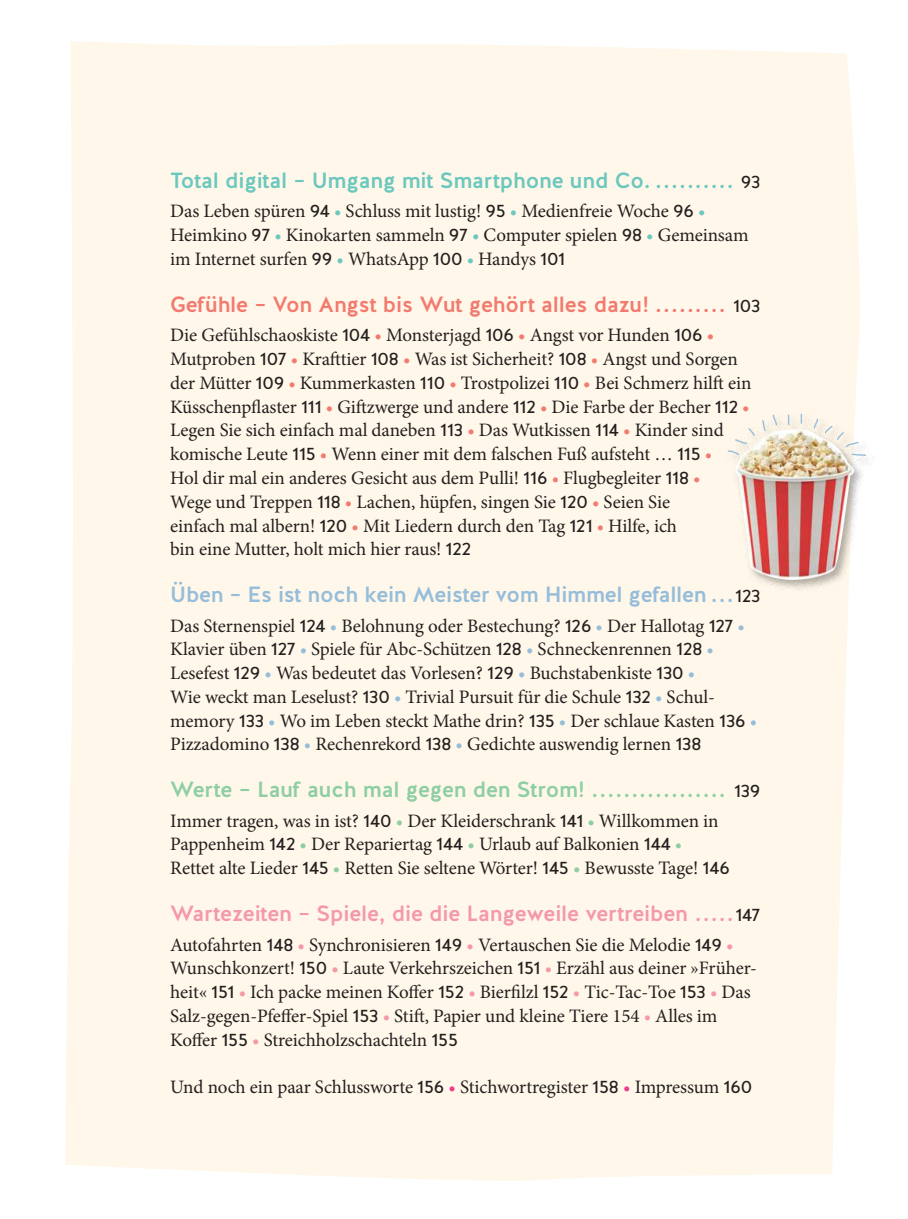
<style>
.page{position:relative;width:908px;height:1219px;background:#fff}
.page>*{position:absolute;margin:0;border:0;box-sizing:border-box;transform-origin:0 0}
.t1{font:500 22px "Halis GR";letter-spacing:-.01em;color:#f498aa}
.t2{font:500 22px "Halis GR";letter-spacing:-.01em;color:#8ecea4}
.t3{font:500 22px "Halis GR";letter-spacing:-.01em;color:#6cc8be}
.t4{font:500 22px "Halis GR";letter-spacing:-.01em;color:#f37a6f}
.t5{font:500 22px "Halis GR";letter-spacing:-.015em;color:#96bdda}
.t6{font:19px/23.8px "Minion Pro";letter-spacing:-.005em;color:#221f1f}
.s1{font-weight:400;font-size:18px;color:#221f1f}
.s2{font-family:"Halis GR";font-size:18px}
.s3{color:#6cc8be}
.s4{color:#f37a6f}
.s5{color:#96bdda}
.s6{color:#8ecea4}
.s7{color:#f498aa}
.s8{color:#ed3c8a}
</style>
<div class="page">
<div style="left:65px;top:41px;width:795px;height:1140px;background:#fff7e9"></div>
<div style="left:725px;top:411px;width:152px;height:181px;background:#221f1f;opacity:.35"></div>
<svg style="left:726px;top:414px;width:140px;height:43px"></svg>
<img style="left:733px;top:429px;width:121px;height:151px">
<p class="t3" style="left:170px;top:168px;width:591px">Total digital – Umgang mit Smartphone und Co. .......... <span class="s1">93</span></p>
<p class="t6" style="left:170px;top:200px;width:579px">Das Leben spüren <span class="s2">94</span> <span class="s3">•</span> Schluss mit lustig! <span class="s2">95</span> <span class="s3">•</span> Medienfreie Woche <span class="s2">96</span> <span class="s3">•<br></span>Heimkino <span class="s2">97</span> <span class="s3">•</span> Kinokarten sammeln <span class="s2">97</span> <span class="s3">•</span> Computer spielen <span class="s2">98</span> <span class="s3">•</span> Gemeinsam im Internet surfen <span class="s2">99</span> <span class="s3">•</span> WhatsApp <span class="s2">100</span> <span class="s3">•</span> Handys <span class="s2">101</span></p>
<p class="t4" style="left:170px;top:291px;width:591px">Gefühle – Von Angst bis Wut gehört alles dazu! ......... <span class="s1">103</span></p>
<p class="t6" style="left:170px;top:324px;width:582px">Die Gefühlschaoskiste <span class="s2">104</span> <span class="s4">•</span> Monsterjagd <span class="s2">106</span> <span class="s4">•</span> Angst vor Hunden <span class="s2">106</span> <span class="s4">• </span>Mutproben <span class="s2">107</span> <span class="s4">•</span> Krattier <span class="s2">108</span> <span class="s4">•</span> Was ist Sicherheit? <span class="s2">108</span> <span class="s4">•</span> Angst und Sorgen der Mütter <span class="s2">109</span> <span class="s4">•</span> Kummerkasten <span class="s2">110</span> <span class="s4">•</span> Trostpolizei <span class="s2">110</span> <span class="s4">•</span> Bei Schmerz hilt ein Küsschenplaster <span class="s2">111</span> <span class="s4">•</span> Gitzwerge und andere <span class="s2">112</span> <span class="s4">•</span> Die Farbe der Becher <span class="s2">112</span> <span class="s4">• </span>Legen Sie sich einfach mal daneben <span class="s2">113</span> <span class="s4">•</span> Das Wutkissen <span class="s2">114</span> <span class="s4">•</span> Kinder sind komische Leute <span class="s2">115</span> <span class="s4">•</span> Wenn einer mit dem falschen Fuß aufsteht … <span class="s2">115</span> <span class="s4">•<br></span>Hol dir mal ein anderes Gesicht aus dem Pulli! <span class="s2">116</span> <span class="s4">•</span> Flugbegleiter <span class="s2">118</span> <span class="s4">•<br></span>Wege und Treppen <span class="s2">118</span> <span class="s4">•</span> Lachen, hüpfen, singen Sie <span class="s2">120</span> <span class="s4">•</span> Seien Sie<br>einfach mal albern! <span class="s2">120</span> <span class="s4">•</span> Mit Liedern durch den Tag <span class="s2">121</span> <span class="s4">•</span> Hilfe, ich<br>bin eine Mutter, holt mich hier raus! <span class="s2">122</span></p>
<p class="t5" style="left:170px;top:582px;width:591px">Üben – Es ist noch kein Meister vom Himmel gefallen ...<span class="s1">123</span></p>
<p class="t6" style="left:170px;top:615px;width:588px">Das Sternenspiel <span class="s2">124</span> <span class="s5">•</span> Belohnung oder Bestechung? <span class="s2">126</span> <span class="s5">•</span> Der Hallotag <span class="s2">127</span> <span class="s5">• </span>Klavier üben <span class="s2">127</span> <span class="s5">•</span> Spiele für Abc-Schützen <span class="s2">128</span> <span class="s5">•</span> Schneckenrennen <span class="s2">128</span> <span class="s5">• </span>Lesefest <span class="s2">129</span> <span class="s5">•</span> Was bedeutet das Vorlesen? <span class="s2">129</span> <span class="s5">•</span> Buchstabenkiste <span class="s2">130</span> <span class="s5">•<br></span>Wie weckt man Leselust? <span class="s2">130</span> <span class="s5">•</span> Trivial Pursuit für die Schule <span class="s2">132</span> <span class="s5">•</span> Schul&shy;memory <span class="s2">133</span> <span class="s5">•</span> Wo im Leben steckt Mathe drin? <span class="s2">135</span> <span class="s5">•</span> Der schlaue Kasten <span class="s2">136</span> <span class="s5">• </span>Pizzadomino <span class="s2">138</span> <span class="s5">•</span> Rechenrekord <span class="s2">138</span> <span class="s5">•</span> Gedichte auswendig lernen <span class="s2">138</span></p>
<p class="t2" style="left:170px;top:777px;width:591px">Werte – Lauf auch mal gegen den Strom! ................. <span class="s1">139</span></p>
<p class="t6" style="left:170px;top:810px;width:561px">Immer tragen, was in ist? <span class="s2">140</span> <span class="s6">•</span> Der Kleiderschrank <span class="s2">141</span> <span class="s6">•</span> Willkommen in<br>Pappenheim <span class="s2">142</span> <span class="s6">•</span> Der Repariertag <span class="s2">144</span> <span class="s6">•</span> Urlaub auf Balkonien <span class="s2">144</span> <span class="s6">•<br></span>Rettet alte Lieder <span class="s2">145</span> <span class="s6">•</span> Retten Sie seltene Wörter! <span class="s2">145</span> <span class="s6">•</span> Bewusste Tage! <span class="s2">146</span></p>
<p class="t1" style="left:170px;top:901px;width:591px">Wartezeiten – Spiele, die die Langeweile vertreiben .....<span class="s1">147</span></p>
<p class="t6" style="left:170px;top:933px;width:588px">Autofahrten <span class="s2">148</span> <span class="s7">•</span> Synchronisieren <span class="s2">149</span> <span class="s7">•</span> Vertauschen Sie die Melodie <span class="s2">149</span> <span class="s7">• </span>Wunschkonzert! <span class="s2">150</span> <span class="s7">•</span> Laute Verkehrszeichen <span class="s2">151</span> <span class="s7">•</span> Erzähl aus deiner »Früher&shy;heit« <span class="s2">151</span> <span class="s7">•</span> Ich packe meinen Kofer <span class="s2">152</span> <span class="s7">•</span> Bierilzl <span class="s2">152</span> <span class="s7">•</span> Tic-Tac-Toe <span class="s2">153</span> <span class="s7">•</span> Das Salz-gegen-Pfefer-Spiel <span class="s2">153</span> <span class="s7">•</span> Stit, Papier und kleine Tiere 154 <span class="s7">•</span> Alles im Kofer <span class="s2">155</span> <span class="s7">•</span> Streichholzschachteln <span class="s2">155</span></p>
<p class="t6" style="left:170px;top:1076px;width:583px">Und noch ein paar Schlussworte <span class="s2">156</span> <span class="s8">•</span> Stichwortregister <span class="s2">158</span> <span class="s8">•</span> Impressum <span class="s2">160</span></p>
</div>
